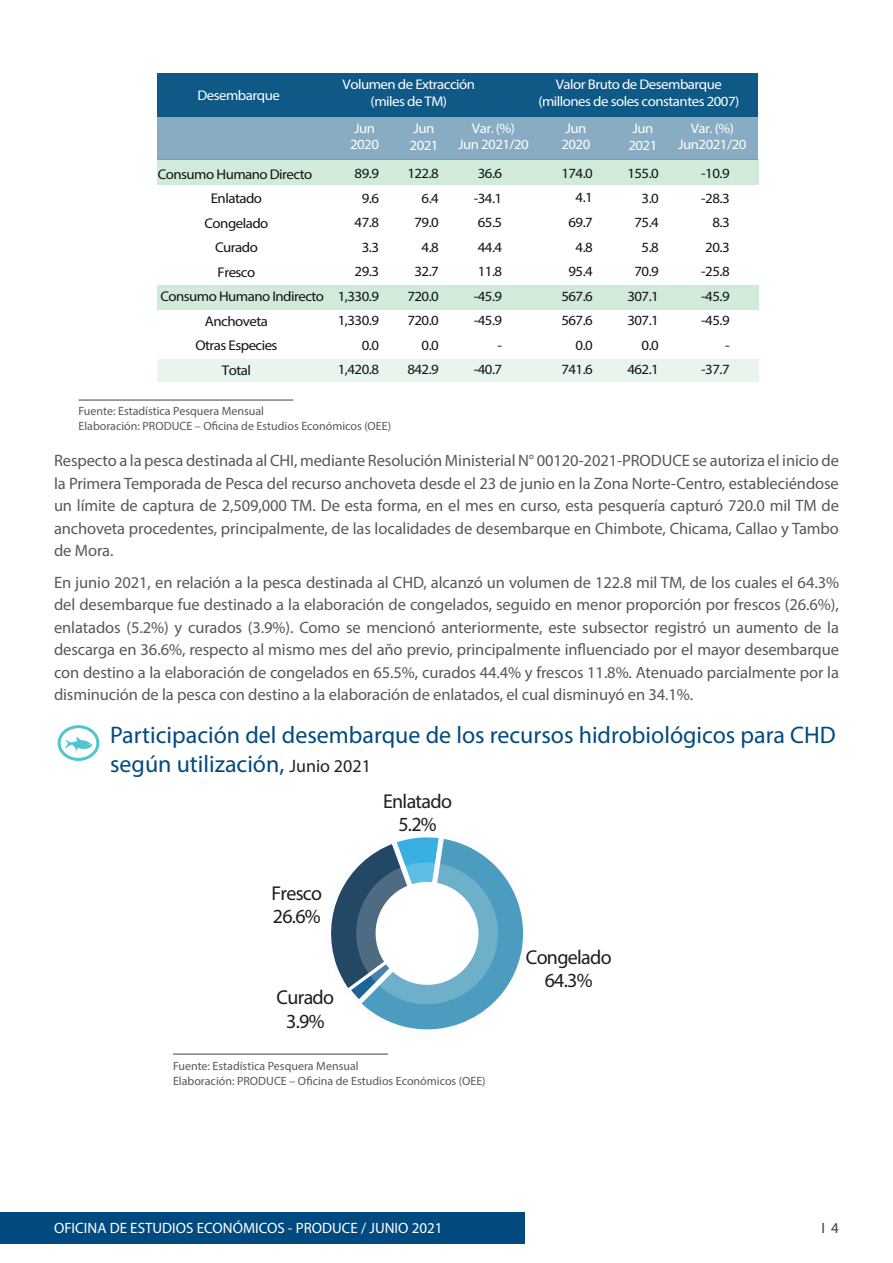
<style>
.page{position:relative;width:893px;height:1263px;background:#fff}
.page>*{position:absolute;margin:0;border:0;box-sizing:border-box;transform-origin:0 0}
.t1{font:24px/28.8px "Myriad Pro";color:#004a7f}
.t2{font:20.1px/23.2px "Pluto Sans Cond";letter-spacing:-.035em;color:#1d1e1c;text-align:center}
.t3{font:16.5px/22.5px "Myriad Pro";letter-spacing:-.005em;color:#57585a;text-align:justify}
.t4{font:15px "Myriad Pro";color:#fff}
.t5{font:15px "Myriad Pro";color:#3e3e3f}
.t6{font:14.1px/24.6px "Pluto Sans Cond";letter-spacing:-.035em;color:#111416;text-align:right;scale:1.06 1}
.t7{font:700 14.1px "Pluto Sans Cond";letter-spacing:-.035em;color:#111416;scale:1.06 1}
.t8{font:13.95px/16.8px "Pluto Sans Cond";letter-spacing:-.035em;color:#fff;text-align:center;scale:1.06 1}
.t9{font:condensed 13.95px "Myriad Pro";color:#4f5252;scale:1.25 1}
.t10{font:12px "Myriad Pro";color:#57585a}
.s1{font-size:18px;color:#231f20}
.s2{font-weight:700}
</style>
<div class="page">
<div style="left:0;top:1212px;width:525px;height:32px;background:#004a7f"></div>
<hr style="left:892px;top:1212px;width:1px;height:32px;background:#004a7f">
<hr style="left:78px;top:399px;width:215px;height:2px;background:#57585a">
<div style="left:157px;top:360px;width:601px;height:21px;background:#e8f4ec"></div>
<div style="left:157px;top:285px;width:601px;height:25px;background:#d1eada"></div>
<div style="left:157px;top:159px;width:601px;height:25px;background:#d1eada"></div>
<div style="left:157px;top:117px;width:601px;height:42px;background:#87acc3"></div>
<div style="left:157px;top:73px;width:601px;height:44px;background:#0f5987"></div>
<svg style="left:331px;top:837px;width:193px;height:193px"></svg>
<hr style="left:173px;top:1053px;width:215px;height:2px;background:#57585a">
<div style="left:58px;top:725px;width:41px;height:36px;border:3px solid #50c4cf;border-radius:50%"></div>
<svg style="left:65px;top:736px;width:27px;height:15px"></svg>
<p class="t8" style="left:197px;top:87px;width:79px">Desembarque</p>
<p class="t8" style="left:343px;top:76px;width:126px">Volumen de Extracción (miles de TM)</p>
<p class="t8" style="left:538px;top:76px;width:191px">Valor Bruto de Desembarque (millones de soles constantes 2007)</p>
<p class="t7" style="left:158px;top:165px;width:147px">Consumo Humano Directo</p>
<p class="t6" style="left:211px;top:186px;width:50px">Enlatado</p>
<p class="t6" style="left:204px;top:210px;width:62px">Congelado</p>
<p class="t6" style="left:215px;top:235px;width:42px">Curado</p>
<p class="t6" style="left:218px;top:259px;width:37px">Fresco</p>
<p class="t7" style="left:160px;top:288px;width:156px">Consumo Humano Indirecto</p>
<p class="t6" style="left:205px;top:309px;width:61px">Anchoveta</p>
<p class="t6" style="left:195px;top:333px;width:79px">Otras Especies</p>
<p class="t7" style="left:222px;top:361px;width:29px">Total</p>
<p class="t8" style="left:561px;top:119px;width:29px;text-align:left">Jun<br>2020</p>
<p class="t8" style="left:628px;top:120px;width:29px;text-align:left">Jun<br>2021</p>
<p class="t8" style="left:678px;top:119px;width:66px">Var. (%)<br>Jun2021/20</p>
<p class="t6" style="left:627px;top:161px;width:31px">155.0<br>3.0<br>75.4<br>5.8<br>70.9<br>307.1<br>307.1<br>0.0<br>462.1</p>
<p class="t6" style="left:701px;top:161px;width:28px">-10.9 -28.3<br>8.3<br>20.3 -25.8 -45.9 -45.9 - -37.7</p>
<p class="t8" style="left:350px;top:119px;width:29px;text-align:left">Jun<br>2020</p>
<p class="t8" style="left:410px;top:120px;width:29px;text-align:left">Jun<br>2021</p>
<p class="t8" style="left:458px;top:119px;width:68px">Var. (%)<br>Jun 2021/20</p>
<p class="t6" style="left:407px;top:161px;width:31px">122.8<br>6.4<br>79.0<br>4.8<br>32.7<br>720.0<br>720.0<br>0.0<br>842.9</p>
<p class="t6" style="left:474px;top:161px;width:28px">36.6 -34.1<br>65.5<br>44.4<br>11.8 -45.9 -45.9 - -40.7</p>
<p class="t6" style="left:561px;top:161px;width:31px">174.0<br>4.1<br>69.7<br>4.8<br>95.4<br>567.6<br>567.6<br>0.0<br>741.6</p>
<p class="t6" style="left:338px;top:161px;width:40px">89.9<br>9.6<br>47.8<br>3.3<br>29.3<br>1,330.9<br>1,330.9<br>0.0<br>1,420.8</p>
<p class="t10" style="left:78px;top:404px;width:187px">Fuente: Estadística Pesquera Mensual</p>
<p class="t10" style="left:78px;top:418px;width:314px">Elaboración: PRODUCE – Oficina de Estudios Económicos (OEE)</p>
<p class="t9" style="left:1px;top:411px;width:135px">e Estudios Económicos</p>
<p class="t3" style="left:54px;top:449px;width:787px">Respecto a la pesca destinada al CHI, mediante Resolución Ministerial N° 00120-2021-PRODUCE se autoriza el inicio de la Primera Temporada de Pesca del recurso anchoveta desde el 23 de junio en la Zona Norte-Centro, estableciéndose un límite de captura de 2,509,000 TM. De esta forma, en el mes en curso, esta pesquería capturó 720.0 mil TM de anchoveta procedentes, principalmente, de las localidades de desembarque en Chimbote, Chicama, Callao y Tambo de Mora.</p>
<p class="t3" style="left:54px;top:570px;width:787px">En junio 2021, en relación a la pesca destinada al CHD, alcanzó un volumen de 122.8 mil TM, de los cuales el 64.3% del desembarque fue destinado a la elaboración de congelados, seguido en menor proporción por frescos (26.6%), enlatados (5.2%) y curados (3.9%). Como se mencionó anteriormente, este subsector registró un aumento de la descarga en 36.6%, respecto al mismo mes del año previo, principalmente influenciado por el mayor desembarque con destino a la elaboración de congelados en 65.5%, curados 44.4% y frescos 11.8%. Atenuado parcialmente por la disminución de la pesca con destino a la elaboración de enlatados, el cual disminuyó en 34.1%.</p>
<p class="t1" style="left:110px;top:720px;width:727px">Participación del desembarque de los recursos hidrobiológicos para CHD según utilización, <span class="s1">Junio 2021</span></p>
<p class="t2" style="left:271px;top:881px;width:52px;text-align:left">Fresco<br><span class="s2">26.6%</span></p>
<p class="t2" style="left:277px;top:985px;width:59px">Curado<br><span class="s2">3.9%</span></p>
<p class="t2" style="left:383px;top:789px;width:70px">Enlatado<br>5.2<span class="s2">%</span></p>
<p class="t10" style="left:173px;top:1059px;width:187px">Fuente: Estadística Pesquera Mensual</p>
<p class="t10" style="left:173px;top:1073px;width:314px">Elaboración: PRODUCE – Oficina de Estudios Económicos (OEE)</p>
<p class="t2" style="left:526px;top:945px;width:87px">Congelado<br><span class="s2">64.3%</span></p>
<p class="t4" style="left:54px;top:1219px;width:390px">OFICINA DE ESTUDIOS ECONÓMICOS - PRODUCE / JUNIO 2021</p>
<p class="t5" style="left:821px;top:1219px;width:19px">I 4</p>
</div>
